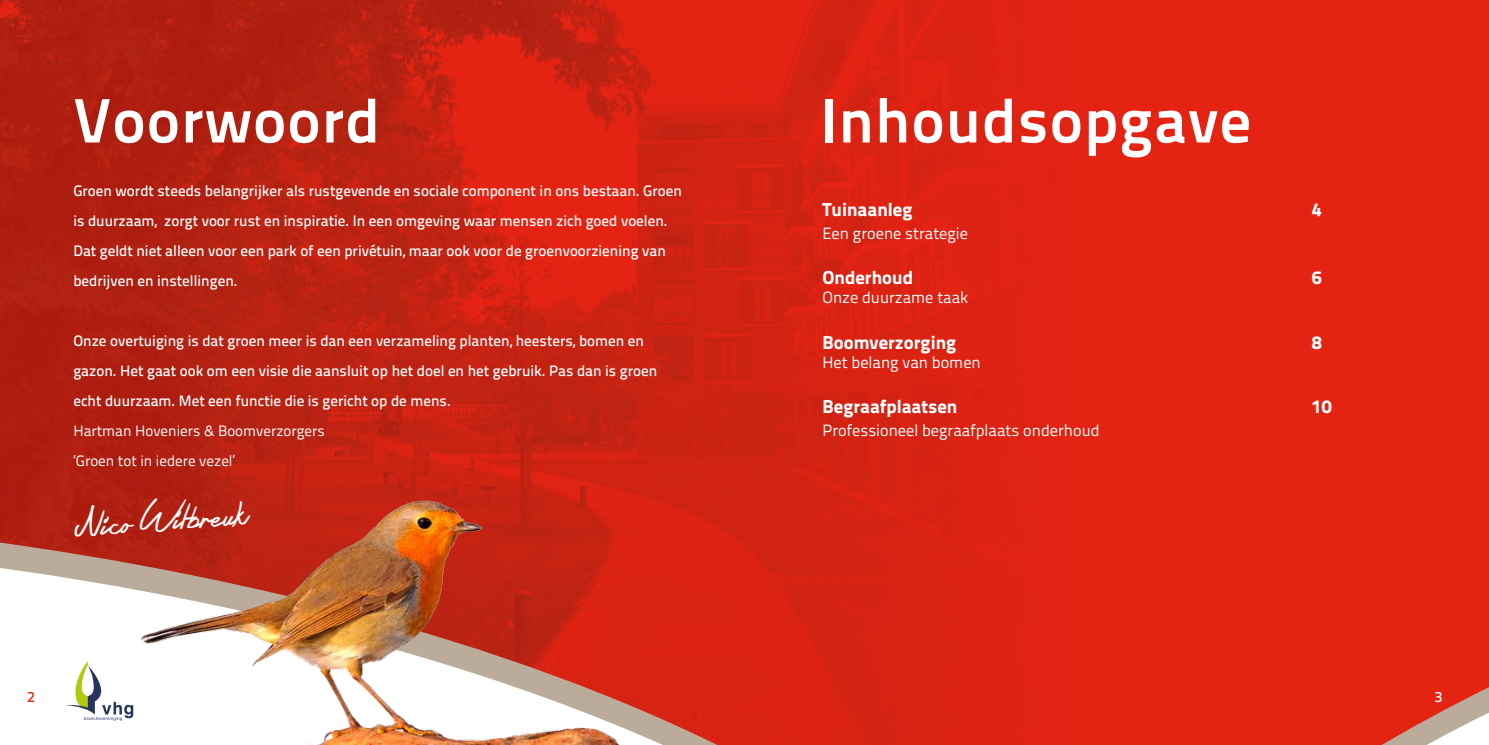
<style>
.page{position:relative;width:1489px;height:745px;background:#fff}
.page>*{position:absolute;margin:0;border:0;box-sizing:border-box;transform-origin:0 0}
.t1{font:62.5px "Titillium Text 22 L 800 wt";letter-spacing:.02em;color:#fff}
.t2{font:30.12px "Silent Reaction";color:#fff}
.t3{font:18.75px "Titillium Text 22 L 999 wt";color:#fff}
.t4{font:16.25px "Titillium Text 22 L 400 wt";color:#fff}
.t5{font:15.12px/30px "Titillium Text 22 L 600 wt";color:#fff}
.t6{font:15px/30px "Titillium Text 22 L 400 wt";color:#fff}
.t7{font:15px "Titillium Text 22 L 600 wt";color:#e42313}
.t8{font:15px "Titillium Text 22 L 600 wt";color:#fff}
</style>
<div class="page">
<div style="left:1084px;top:0;width:404px;height:744px;background:#e42313"></div>
<img style="left:0;top:0;width:1084px;height:744px">
<img style="left:142px;top:436px;width:504px;height:308px">
<svg style="left:64px;top:660px;width:69px;height:60px"></svg>
<h1 class="t1" style="left:73px;top:72px;width:308px">Voorwoord</h1>
<h1 class="t1" style="left:820px;top:72px;width:432px">Inhoudsopgave</h1>
<p class="t5" style="left:73px;top:174px;width:610px">Groen wordt steeds belangrijker als rustgevende en sociale component in ons bestaan. Groen is duurzaam, zorgt voor rust en inspiratie. In een omgeving waar mensen zich goed voelen.<br>Dat geldt niet alleen voor een park of een privétuin, maar ook voor de groenvoorziening van bedrijven en instellingen.</p>
<p class="t3" style="left:822px;top:195px;width:91px">Tuinaanleg</p>
<p class="t3" style="left:1311px;top:195px;width:11px">4</p>
<p class="t4" style="left:822px;top:221px;width:147px">Een groene strategie</p>
<p class="t3" style="left:822px;top:262px;width:92px">Onderhoud</p>
<p class="t3" style="left:1311px;top:262px;width:11px">6</p>
<p class="t4" style="left:822px;top:285px;width:147px">Onze duurzame taak</p>
<p class="t3" style="left:822px;top:327px;width:135px">Boomverzorging</p>
<p class="t3" style="left:1311px;top:327px;width:11px">8</p>
<p class="t4" style="left:822px;top:350px;width:160px">Het belang van bomen</p>
<p class="t3" style="left:822px;top:391px;width:136px">Begraafplaatsen</p>
<p class="t3" style="left:1311px;top:391px;width:21px">10</p>
<p class="t4" style="left:822px;top:417px;width:278px">Professioneel begraafplaats onderhoud</p>
<p class="t5" style="left:73px;top:324px;width:585px">Onze overtuiging is dat groen meer is dan een verzameling planten, heesters, bomen en gazon. Het gaat ook om een visie die aansluit op het doel en het gebruik. Pas dan is groen echt duurzaam. Met een functie die is gericht op de mens.</p>
<p class="t6" style="left:73px;top:414px;width:253px">Hartman Hoveniers &amp; Boomverzorgers ‘Groen tot in iedere vezel’</p>
<h2 class="t2" style="left:73px;top:503px;width:176px;rotate:-4deg">Nico Witbreuk</h2>
<p class="t7" style="left:27px;top:685px;width:9px">2</p>
<p class="t8" style="left:1434px;top:685px;width:9px">3</p>
</div>
